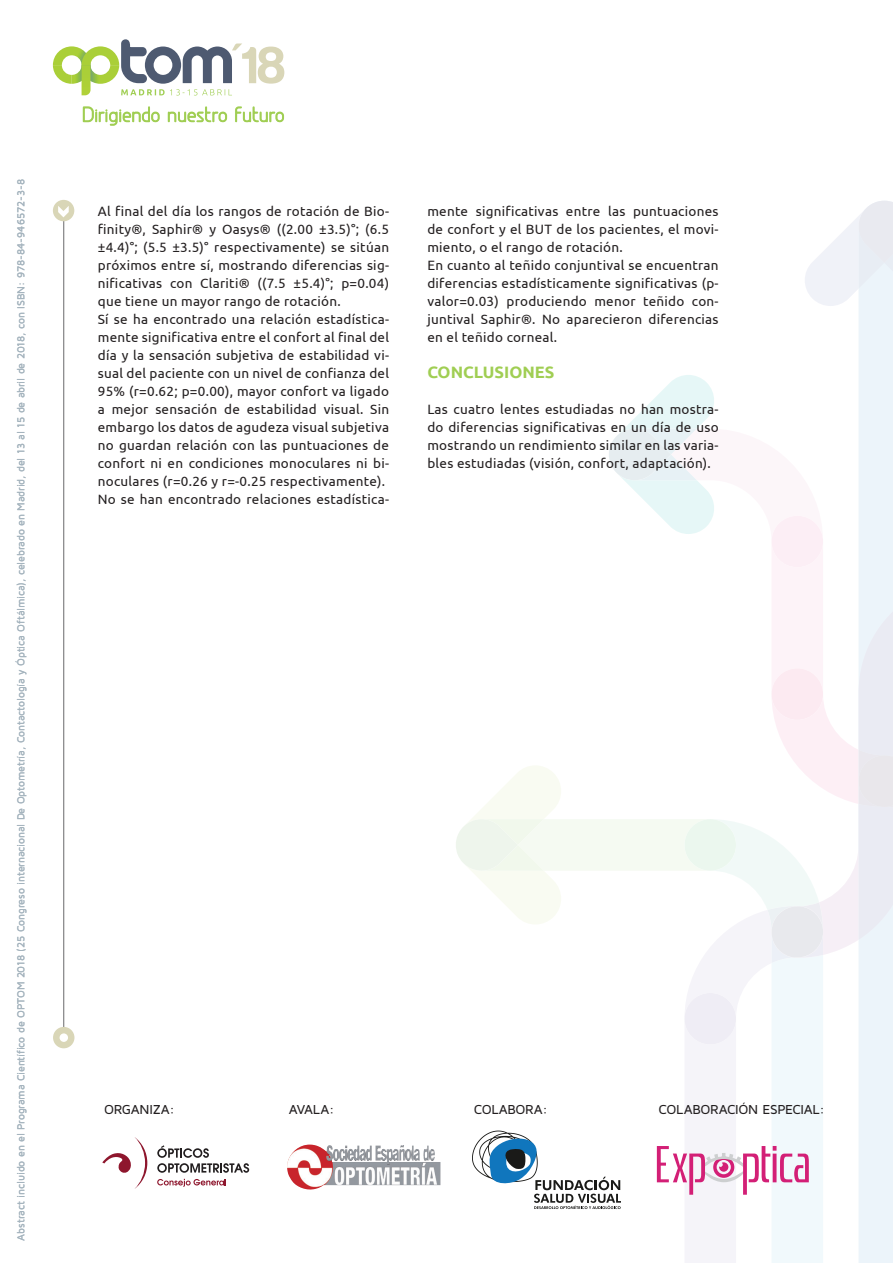
<style>
.page{position:relative;width:893px;height:1263px;background:#fff}
.page>*{position:absolute;margin:0;border:0;box-sizing:border-box;transform-origin:0 0}
.t1{font:19.65px "Greyscale Basic";color:#a0ce53}
.t2{font:700 16.5px "Ubuntu";color:#a0ce53}
.t3{font:13.5px/18px "Ubuntu";letter-spacing:.02em;color:#231f20}
.t4{font:500 13.5px "Maven Pro";letter-spacing:-.025em;color:#231f20}
.t5{font:500 10.5px "Maven Pro";letter-spacing:-.015em;color:#a5b4be}
</style>
<div class="page">
<hr style="left:63px;top:209px;width:1px;height:828px;background:#69696c">
<div style="left:53px;top:200px;width:21px;height:21px;background:#d9d6b7;border-radius:50%"></div>
<svg style="left:58px;top:206px;width:11px;height:11px"></svg>
<div style="left:53px;top:1027px;width:21px;height:21px;background:#d9d6b7;border-radius:50%"></div>
<div style="left:60px;top:1033px;width:8px;height:9px;background:#fff;border-radius:50%"></div>
<svg style="left:53px;top:39px;width:231px;height:56px"></svg>
<svg style="left:83px;top:106px;width:77px;height:20px"></svg>
<svg style="left:168px;top:106px;width:59px;height:16px"></svg>
<svg style="left:235px;top:106px;width:49px;height:16px"></svg>
<svg style="left:157px;top:1145px;width:92px;height:28px"></svg>
<svg style="left:157px;top:1179px;width:69px;height:8px"></svg>
<svg style="left:102px;top:1137px;width:45px;height:52px"></svg>
<img style="left:287px;top:1144px;width:153px;height:46px">
<svg style="left:456px;top:201px;width:437px;height:1062px"></svg>
<p class="t5" style="left:14px;top:1240px;width:1063px;rotate:-90deg">ABSTRACT INCLUIDO EN EL PROGRAMA CIENTÍFICO DE OPTOM 2018 (25 CONGRESO INTERNACIONAL DE OPTOMETRÍA, CONTACTOLOGÍA Y ÓPTICA OFTÁLMICA), CELEBRADO EN MADRID, DEL 13 AL 15 DE ABRIL DE 2018, CON ISBN: 978-84-946572-3-8</p>
<h1 class="t1" style="left:82px;top:103px;width:204px">Dirigiendo nuestro futuro</h1>
<p class="t3" style="left:98px;top:202px;width:293px">Al final del día los rangos de rotación de Bio&shy;finity®, Saphir® y Oasys® ((2.00 ±3.5)°; (6.5 ±4.4)°; (5.5 ±3.5)° respectivamente) se sitúan próximos entre sí, mostrando diferencias sig&shy;nificativas con Clariti® ((7.5 ±5.4)°; p=0.04) que tiene un mayor rango de rotación.<br>Sí se ha encontrado una relación estadística&shy;mente significativa entre el confort al final del día y la sensación subjetiva de estabilidad vi&shy;sual del paciente con un nivel de confianza del 95% (r=0.62; p=0.00), mayor confort va ligado a mejor sensación de estabilidad visual. Sin embargo los datos de agudeza visual subjetiva no guardan relación con las puntuaciones de confort ni en condiciones monoculares ni bi&shy;noculares (r=0.26 y r=-0.25 respectivamente).<br>No se han encontrado relaciones estadística-</p>
<p class="t3" style="left:427px;top:202px;width:293px">mente significativas entre las puntuaciones de confort y el BUT de los pacientes, el movi&shy;miento, o el rango de rotación.<br>En cuanto al teñido conjuntival se encuentran diferencias estadísticamente significativas (p&shy;valor=0.03) produciendo menor teñido con&shy;juntival Saphir®. No aparecieron diferencias en el teñido corneal.</p>
<p class="t2" style="left:427px;top:362px;width:129px">CONCLUSIONES</p>
<p class="t3" style="left:427px;top:400px;width:293px;text-align:justify">Las cuatro lentes estudiadas no han mostra&shy;do diferencias significativas en un día de uso mostrando un rendimiento similar en las varia&shy;bles estudiadas (visión, confort, adaptación).</p>
<p class="t4" style="left:104px;top:1101px;width:72px">ORGANIZA:</p>
<p class="t4" style="left:289px;top:1101px;width:47px">AVALA:</p>
<p class="t4" style="left:474px;top:1101px;width:76px">COLABORA:</p>
<p class="t4" style="left:659px;top:1101px;width:10px">COLABORACIÓN</p>
<p class="t4" style="left:762px;top:1101px;width:38px">ESPECIAL</p>
<p class="t4" style="left:819px;top:1101px;width:7px">:</p>
</div>
